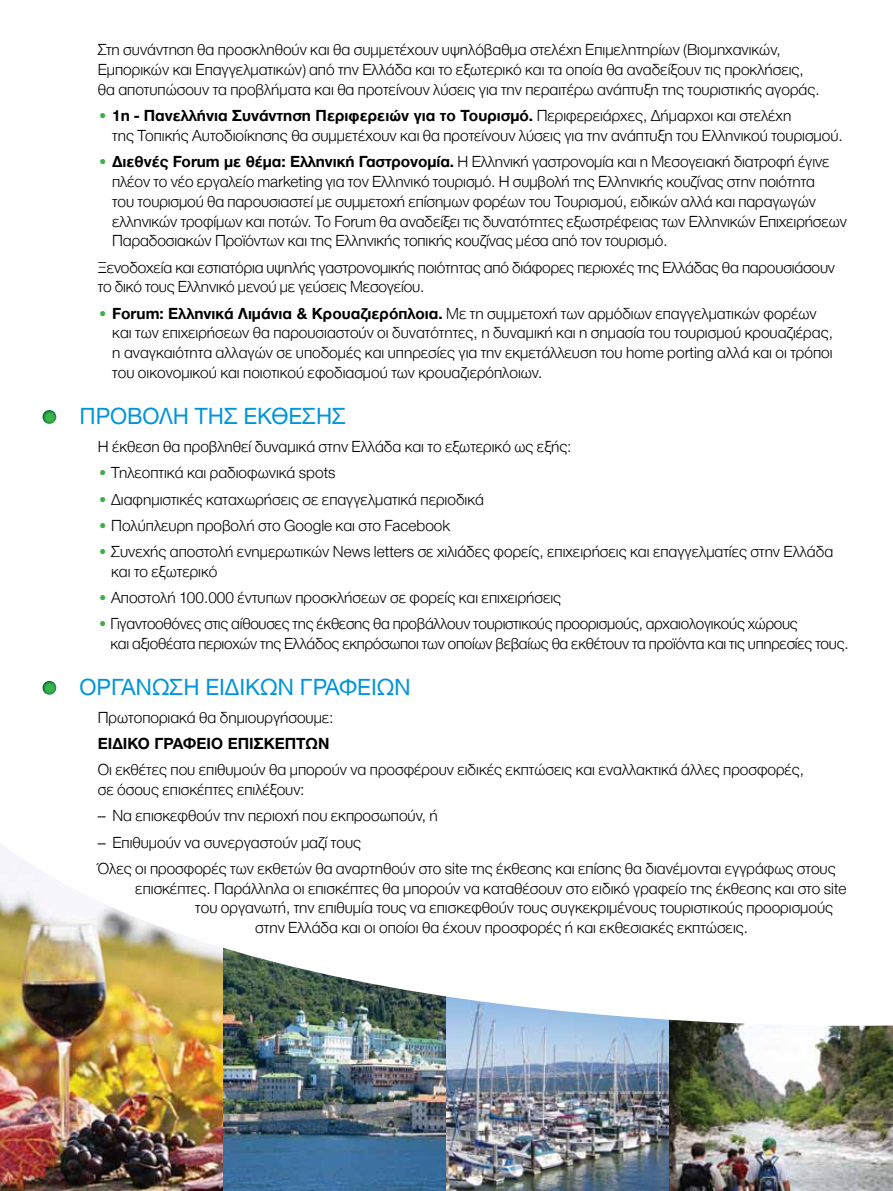
<style>
.page{position:relative;width:893px;height:1191px;background:#fff}
.page>*{position:absolute;margin:0;border:0;box-sizing:border-box;transform-origin:0 0}
.t1{font:24px "Helvetica Neue Greek";color:#0095da}
.t2{font:300 16.5px/19.8px "Helvetica Neue Greek";color:#000}
.t3{font:700 16.5px "Helvetica Neue Greek";color:#000}
.s1{font-weight:400;color:#41ad49}
.s2{font-weight:700}
</style>
<div class="page">
<img style="left:0;top:1048px;width:223px;height:143px">
<img style="left:223px;top:1048px;width:223px;height:143px">
<img style="left:446px;top:1048px;width:224px;height:143px">
<img style="left:670px;top:1048px;width:223px;height:143px">
<img style="left:0;top:843px;width:893px;height:205px">
<svg style="left:43px;top:410px;width:13px;height:14px"></svg>
<svg style="left:43px;top:681px;width:13px;height:13px"></svg>
<p class="t2" style="left:98px;top:40px;width:723px">Στη συνάντηση θα προσκληθούν και θα συμμετέχουν υψηλόβαθμα στελέχη Επιμελητηρίων (Βιομηχανικών,<br>Εμπορικών και Επαγγελματικών) από την Ελλάδα και το εξωτερικό και τα οποία θα αναδείξουν τις προκλήσεις, θα αποτυπώσουν τα προβλήματα και θα προτείνουν λύσεις για την περαιτέρω ανάπτυξη της τουριστικής αγοράς.</p>
<p class="t2" style="left:112px;top:106px;width:732px;text-indent:-15px"><span class="s1">•</span> <span class="s2">1η - Πανελλήνια Συνάντηση Περιφερειών για το Τουρισμό.</span> Περιφερειάρχες, Δήμαρχοι και στελέχη<br>της Τοπικής Αυτοδιοίκησης θα συμμετέχουν και θα προτείνουν λύσεις για την ανάπτυξη του Ελληνικού τουρισμού.</p>
<p class="t2" style="left:112px;top:152px;width:736px;text-indent:-14px"><span class="s1">•</span> <span class="s2">Διεθνές Forum με θέμα: Ελληνική Γαστρονομία.</span> Η Ελληνική γαστρονομία και η Μεσογειακή διατροφή έγινε πλέον το νέο εργαλείο marketing για τον Ελληνικό τουρισμό. Η συμβολή της Ελληνικής κουζίνας στην ποιότητα<br>του τουρισμού θα παρουσιαστεί με συμμετοχή επίσημων φορέων του Τουρισμού, ειδικών αλλά και παραγωγών ελληνικών τροφίμων και ποτών. Το Forum θα αναδείξει τις δυνατότητες εξωστρέφειας των Ελληνικών Επιχειρήσεων Παραδοσιακών Προϊόντων και της Ελληνικής τοπικής κουζίνας μέσα από τον τουρισμό.</p>
<p class="t2" style="left:98px;top:257px;width:739px">Ξενοδοχεία και εστιατόρια υψηλής γαστρονομικής ποιότητας από διάφορες περιοχές της Ελλάδας θα παρουσιάσουν το δικό τους Ελληνικό μενού με γεύσεις Μεσογείου.</p>
<p class="t2" style="left:112px;top:303px;width:722px;text-indent:-15px"><span class="s1">•</span> <span class="s2">Forum: Ελληνικά Λιμάνια &amp; Κρουαζιερόπλοια.</span> Με τη συμμετοχή των αρμόδιων επαγγελματικών φορέων και των επιχειρήσεων θα παρουσιαστούν οι δυνατότητες, η δυναμική και η σημασία του τουρισμού κρουαζιέρας, η αναγκαιότητα αλλαγών σε υποδομές και υπηρεσίες για την εκμετάλλευση του home porting αλλά και οι τρόποι του οικονομικού και ποιοτικού εφοδιασμού των κρουαζιερόπλοιων.</p>
<h1 class="t1" style="left:80px;top:403px;width:268px">ΠΡΟΒΟΛΗ ΤΗΣ ΕΚΘΕΣΗΣ</h1>
<p class="t2" style="left:98px;top:437px;width:475px">Η έκθεση θα προβληθεί δυναμικά στην Ελλάδα και το εξωτερικό ως εξής:</p>
<p class="t2" style="left:98px;top:463px;width:239px"><span class="s1">•</span> Τηλεοπτικά και ραδιοφωνικά spots</p>
<p class="t2" style="left:98px;top:489px;width:388px"><span class="s1">•</span> Διαφημιστικές καταχωρήσεις σε επαγγελματικά περιοδικά</p>
<p class="t2" style="left:98px;top:515px;width:354px"><span class="s1">•</span> Πολύπλευρη προβολή στο Google και στο Facebook</p>
<p class="t2" style="left:111px;top:541px;width:724px;text-indent:-13px"><span class="s1">•</span> Συνεχής αποστολή ενημερωτικών News letters σε χιλιάδες φορείς, επιχειρήσεις και επαγγελματίες στην Ελλάδα και το εξωτερικό</p>
<p class="t2" style="left:98px;top:587px;width:465px"><span class="s1">•</span> Αποστολή 100.000 έντυπων προσκλήσεων σε φορείς και επιχειρήσεις</p>
<p class="t2" style="left:111px;top:613px;width:739px;text-indent:-13px"><span class="s1">•</span> Γιγαντοοθόνες στις αίθουσες της έκθεσης θα προβάλλουν τουριστικούς προορισμούς, αρχαιολογικούς χώρους<br>και αξιοθέατα περιοχών της Ελλάδος εκπρόσωποι των οποίων βεβαίως θα εκθέτουν τα προϊόντα και τις υπηρεσίες τους.</p>
<h1 class="t1" style="left:80px;top:674px;width:333px">ΟΡΓΑΝΩΣΗ ΕΙΔΙΚΩΝ ΓΡΑΦΕΙΩΝ</h1>
<p class="t2" style="left:98px;top:707px;width:237px">Πρωτοποριακά θα δημιουργήσουμε:</p>
<p class="t3" style="left:98px;top:735px;width:233px">ΕΙΔΙΚΟ ΓΡΑΦΕΙΟ ΕΠΙΣΚΕΠΤΩΝ</p>
<p class="t2" style="left:98px;top:760px;width:708px">Οι εκθέτες που επιθυμούν θα μπορούν να προσφέρουν ειδικές εκπτώσεις και εναλλακτικά άλλες προσφορές, σε όσους επισκέπτες επιλέξουν:</p>
<p class="t2" style="left:98px;top:802px;width:739px;line-height:26.2px">-- Να επισκεφθούν την περιοχή που εκπροσωπούν, ή<br>-- Επιθυμούν να συνεργαστούν μαζί τους<br>Όλες οι προσφορές των εκθετών θα αναρτηθούν στο site της έκθεσης και επίσης θα διανέμονται εγγράφως στους</p>
<p class="t2" style="left:135px;top:878px;width:713px">επισκέπτες. Παράλληλα οι επισκέπτες θα μπορούν να καταθέσουν στο ειδικό γραφείο της έκθεσης και στο site</p>
<p class="t2" style="left:195px;top:898px;width:639px">του οργανωτή, την επιθυμία τους να επισκεφθούν τους συγκεκριμένους τουριστικούς προορισμούς</p>
<p class="t2" style="left:255px;top:917px;width:494px">στην Ελλάδα και οι οποίοι θα έχουν προσφορές ή και εκθεσιακές εκπτώσεις.</p>
</div>
